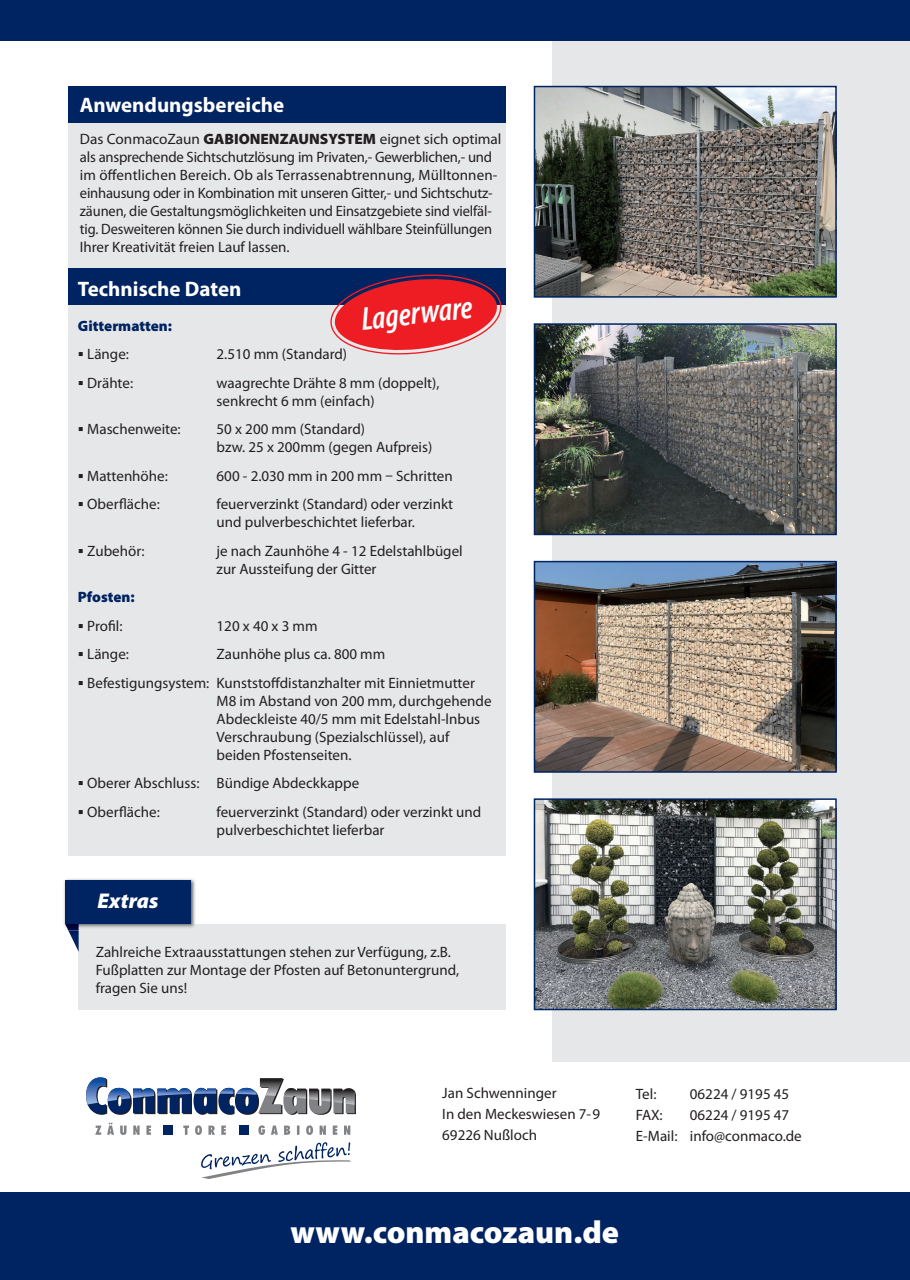
<style>
.page{position:relative;width:910px;height:1280px;background:#fff}
.page>*{position:absolute;margin:0;border:0;box-sizing:border-box;transform-origin:0 0}
.t1{font:italic 600 condensed 33px "Myriad Pro";color:#fff}
.t2{font:900 31.95px "Myriad Pro";color:#fff}
.t3{font:italic 900 21.45px "Myriad Pro";color:#fff}
.t4{font:700 21px "Myriad Pro";color:#fff}
.t5{font:15px/18px "Myriad Pro";color:#231f20}
.t6{font:900 15px "Myriad Pro";color:#002361}
.s1{font-weight:900}
</style>
<div class="page">
<div style="left:553px;top:7px;width:357px;height:1055px;background:#e6e7e9"></div>
<div style="left:69px;top:118px;width:437px;height:737px;background:#e6e7e9"></div>
<div style="left:69px;top:269px;width:437px;height:36px;background:#002361"></div>
<div style="left:79px;top:924px;width:427px;height:85px;background:#e6e7e9"></div>
<div style="left:0;top:1192px;width:910px;height:88px;background:#002361"></div>
<div style="left:0;top:0;width:910px;height:40px;background:#002361"></div>
<img style="left:537px;top:89px;width:297px;height:206px">
<div style="left:534px;top:86px;width:303px;height:212px;border:2px solid #002361"></div>
<img style="left:537px;top:326px;width:297px;height:206px">
<div style="left:534px;top:323px;width:303px;height:212px;border:2px solid #002361"></div>
<img style="left:537px;top:564px;width:297px;height:206px">
<div style="left:534px;top:561px;width:303px;height:212px;border:2px solid #002361"></div>
<img style="left:537px;top:801px;width:297px;height:206px">
<div style="left:534px;top:798px;width:303px;height:212px;border:2px solid #002361"></div>
<div style="left:69px;top:87px;width:437px;height:36px;background:#002361"></div>
<svg style="left:68px;top:930px;width:11px;height:22px"></svg>
<img style="left:64px;top:879px;width:131px;height:48px">
<img style="left:79px;top:924px;width:116px;height:4px">
<img style="left:65px;top:924px;width:14px;height:6px">
<div style="left:65px;top:880px;width:126px;height:44px;background:#002361"></div>
<svg style="left:86px;top:1077px;width:270px;height:38px"></svg>
<svg style="left:95px;top:1123px;width:255px;height:12px"></svg>
<div style="left:163px;top:1125px;width:10px;height:9px;background:#002361"></div>
<div style="left:239px;top:1125px;width:9px;height:9px;background:#002361"></div>
<svg style="left:201px;top:1142px;width:150px;height:37px"></svg>
<svg style="left:330px;top:274px;width:172px;height:81px"></svg>
<h3 class="t4" style="left:80px;top:91px;width:206px">Anwendungsbereiche</h3>
<p class="t5" style="left:80px;top:130px;width:423px">Das ConmacoZaun <span class="s1">GABIONENZAUNSYSTEM</span> eignet sich optimal als ansprechende Sichtschutzlösung im Privaten,- Gewerblichen,- und im öffentlichen Bereich. Ob als Terrassenabtrennung, Mülltonnen&shy;einhausung oder in Kombination mit unseren Gitter,- und Sichtschutz&shy;zäunen, die Gestaltungsmöglichkeiten und Einsatzgebiete sind vielfäl&shy;tig. Desweiteren können Sie durch individuell wählbare Steinfüllungen Ihrer Kreativität freien Lauf lassen.</p>
<h3 class="t4" style="left:78px;top:275px;width:165px">Technische Daten</h3>
<h1 class="t1" style="left:359px;top:301px;width:113px;rotate:-6deg">Lagerware</h1>
<p class="t6" style="left:78px;top:317px;width:96px">Gittermatten:</p>
<p class="t5" style="left:78px;top:345px;width:53px">▪ Länge:</p>
<p class="t5" style="left:217px;top:345px;width:132px">2.510 mm (Standard)</p>
<p class="t5" style="left:78px;top:374px;width:57px">▪ Drähte:</p>
<p class="t5" style="left:217px;top:374px;width:224px">waagrechte Drähte 8 mm (doppelt), senkrecht 6 mm (einfach)</p>
<p class="t5" style="left:78px;top:420px;width:104px">▪ Maschenweite:</p>
<p class="t5" style="left:217px;top:420px;width:217px">50 x 200 mm (Standard)<br>bzw. 25 x 200mm (gegen Aufpreis)</p>
<p class="t5" style="left:78px;top:467px;width:91px">▪ Mattenhöhe:</p>
<p class="t5" style="left:217px;top:467px;width:238px">600 - 2.030 mm in 200 mm Schritten</p>
<p class="t5" style="left:78px;top:495px;width:83px">▪ Oberfläche:</p>
<p class="t5" style="left:217px;top:495px;width:238px">feuerverzinkt (Standard) oder verzinkt und pulverbeschichtet lieferbar.</p>
<p class="t5" style="left:78px;top:542px;width:68px">▪ Zubehör:</p>
<p class="t5" style="left:217px;top:542px;width:248px">je nach Zaunhöhe 4 - 12 Edelstahlbügel zur Aussteifung der Gitter</p>
<p class="t6" style="left:78px;top:588px;width:58px">Pfosten:</p>
<p class="t5" style="left:78px;top:617px;width:46px">▪ Profil:</p>
<p class="t5" style="left:217px;top:617px;width:102px">120 x 40 x 3 mm</p>
<p class="t5" style="left:78px;top:645px;width:53px">▪ Länge:</p>
<p class="t5" style="left:217px;top:645px;width:170px">Zaunhöhe plus ca. 800 mm</p>
<p class="t5" style="left:217px;top:674px;width:276px;text-indent:-139px">▪ Befestigungsystem: Kunststoffdistanzhalter mit Einnietmutter M8 im Abstand von 200 mm, durchgehende Abdeckleiste 40/5 mm mit Edelstahl-lnbus Verschraubung (Spezialschlüssel), auf beiden Pfostenseiten.</p>
<p class="t5" style="left:78px;top:774px;width:283px">▪ Oberer Abschluss: Bündige Abdeckkappe</p>
<p class="t5" style="left:78px;top:803px;width:83px">▪ Oberfläche:</p>
<p class="t5" style="left:217px;top:803px;width:266px">feuerverzinkt (Standard) oder verzinkt und pulverbeschichtet lieferbar</p>
<h3 class="t3" style="left:98px;top:889px;width:62px">Extras</h3>
<p class="t5" style="left:96px;top:943px;width:365px">Zahlreiche Extraausstattungen stehen zur Verfügung, z.B.<br>Fußplatten zur Montage der Pfosten auf Betonuntergrund, fragen Sie uns!</p>
<p class="t5" style="left:442px;top:1083px;width:159px;line-height:21px">Jan Schwenninger<br>In den Meckeswiesen 7-9<br>69226 Nußloch</p>
<p class="t5" style="left:636px;top:1086px;width:22px">Tel:</p>
<p class="t5" style="left:690px;top:1086px;width:101px">06224 / 9195 45</p>
<p class="t5" style="left:636px;top:1105px;width:167px;line-height:21px;text-indent:54px">06224 / 9195 47<br>E-Mail: info@conmaco.de</p>
<p class="t5" style="left:636px;top:1107px;width:28px">FAX:</p>
<h2 class="t2" style="left:290px;top:1213px;width:330px">www.conmacozaun.de</h2>
</div>
